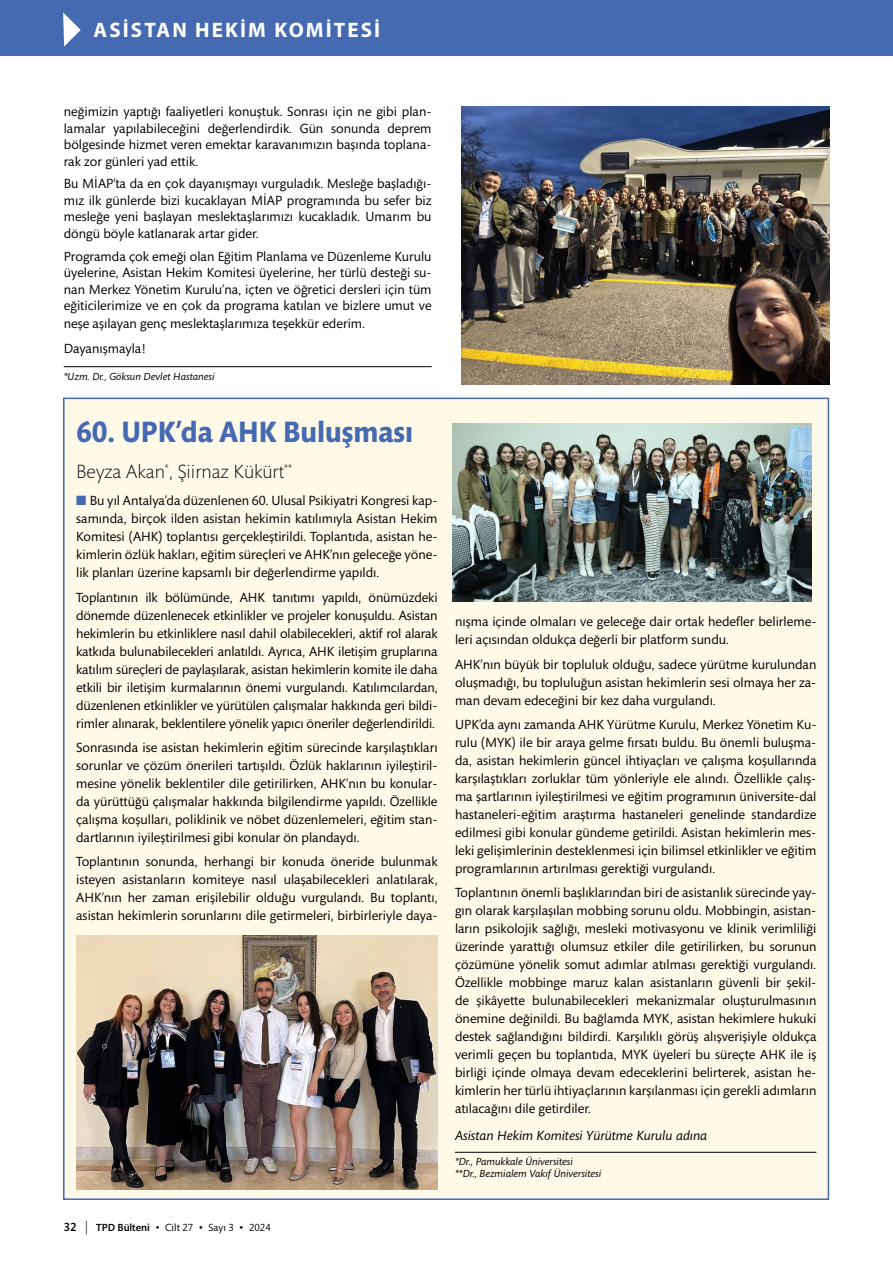
<style>
.page{position:relative;width:893px;height:1263px;background:#fff}
.page>*{position:absolute;margin:0;border:0;box-sizing:border-box;transform-origin:0 0}
.t1{font:700 30px "Mundo Sans Std";color:#456ab1;scale:.94 1}
.t2{font:italic 600 21px "Myriad Pro";letter-spacing:.01em;color:#fff}
.t3{font:700 21px "Myriad Pro";letter-spacing:.1em;color:#fff}
.t4{font:300 19.5px "Mundo Sans Std";color:#000}
.t5{font:13.5px/18px "Mundo Sans Std";color:#000;text-align:justify}
.t6{font:italic 13.5px "Mundo Sans Std";color:#000}
.t7{font:italic 10.5px/12px "Mundo Sans Std";color:#000}
.t8{font:10.5px "Mundo Sans Std";color:#000}
.s1{font-weight:700;font-style:normal}
.s2{color:#456ab1}
.s3{font-weight:500;font-size:12px}
.s4{font-family:"Copperplate";font-weight:300;font-size:13.5px}
.s5{font-weight:500}
.s6{font-size:13.5px}
</style>
<div class="page">
<div style="left:0;top:0;width:893px;height:55px;background:#456ab1"></div>
<svg style="left:63px;top:12px;width:18px;height:35px"></svg>
<div style="left:63px;top:398px;width:766px;height:802px;background:#fff9e8;border:2px solid #456ab1"></div>
<img style="left:461px;top:106px;width:368px;height:278px">
<img style="left:453px;top:423px;width:358px;height:178px">
<hr style="left:64px;top:366px;width:368px;height:1px;background:#000">
<hr style="left:455px;top:1152px;width:361px;height:1px;background:#000">
<img style="left:76px;top:935px;width:362px;height:254px">
<h2 class="t3" style="left:94px;top:16px;width:288px">ASİ T N HEKİM KOMİTESİ</h2>
<h2 class="t2" style="left:95px;top:17px;width:301px"><span class="s1">DOSYA |</span> İş Yerinde Ruh Sağlığı</h2>
<p class="t5" style="left:64px;top:104px;width:369px;line-height:16.5px">neğimizin yaptığı faaliyetleri konuştuk. Sonrası için ne gibi plan&shy;lamalar yapılabileceğini değerlendirdik. Gün sonunda deprem bölgesinde hizmet veren emektar karavanımızın başında toplana&shy;rak zor günleri yad ettik.</p>
<p class="t5" style="left:64px;top:176px;width:369px;line-height:16.5px">Bu MİAP’ta da en çok dayanışmayı vurguladık. Mesleğe başladığı&shy;mız ilk günlerde bizi kucaklayan MİAP programında bu sefer biz mesleğe yeni başlayan meslektaşlarımızı kucakladık. Umarım bu döngü böyle katlanarak artar gider.</p>
<p class="t5" style="left:64px;top:248px;width:369px;line-height:16.5px">Programda çok emeği olan Eğitim Planlama ve Düzenleme Kurulu üyelerine, Asistan Hekim Komitesi üyelerine, her türlü desteği su&shy;nan Merkez Yönetim Kurulu’na, içten ve öğretici dersleri için tüm eğiticilerimize ve en çok da programa katılan ve bizlere umut ve</p>
<p class="t5" style="left:64px;top:312px;width:303px;line-height:24.5px">neşe aşılayan genç meslektaşlarımıza teşekkür ederim.<br>Dayanışmayla!</p>
<p class="t7" style="left:64px;top:370px;width:152px">*Uzm. Dr., Göksun Devlet Hastanesi</p>
<h1 class="t1" style="left:76px;top:415px;width:360px">60. UPK’da AHK Buluşması</h1>
<h3 class="t4" style="left:76px;top:461px;width:218px">Beyza Akan<sup>*</sup>, Şiirnaz Kükürt<sup>**</sup></h3>
<p class="t5" style="left:76px;top:492px;width:363px"><span class="s2">■</span> Bu yıl Antalya’da düzenlenen 60. Ulusal Psikiyatri Kongresi kap&shy;samında, birçok ilden asistan hekimin katılımıyla Asistan Hekim Komitesi (AHK) toplantısı gerçekleştirildi. Toplantıda, asistan he&shy;kimlerin özlük hakları, eğitim süreçleri ve AHK’nın geleceğe yöne&shy;lik planları üzerine kapsamlı bir değerlendirme yapıldı.</p>
<p class="t5" style="left:76px;top:588px;width:363px">Toplantının ilk bölümünde, AHK tanıtımı yapıldı, önümüzdeki dönemde düzenlenecek etkinlikler ve projeler konuşuldu. Asistan hekimlerin bu etkinliklere nasıl dahil olabilecekleri, aktif rol alarak katkıda bulunabilecekleri anlatıldı. Ayrıca, AHK iletişim gruplarına katılım süreçleri de paylaşılarak, asistan hekimlerin komite ile daha etkili bir iletişim kurmalarının önemi vurgulandı. Katılımcılardan, düzenlenen etkinlikler ve yürütülen çalışmalar hakkında geri bildi&shy;rimler alınarak, beklentilere yönelik yapıcı öneriler değerlendirildi.</p>
<p class="t5" style="left:76px;top:739px;width:363px">Sonrasında ise asistan hekimlerin eğitim sürecinde karşılaştıkları sorunlar ve çözüm önerileri tartışıldı. Özlük haklarının iyileştiril&shy;mesine yönelik beklentiler dile getirilirken, AHK’nın bu konular&shy;da yürüttüğü çalışmalar hakkında bilgilendirme yapıldı. Özellikle çalışma koşulları, poliklinik ve nöbet düzenlemeleri, eğitim stan&shy;dartlarının iyileştirilmesi gibi konular ön plandaydı.</p>
<p class="t5" style="left:76px;top:853px;width:363px">Toplantının sonunda, herhangi bir konuda öneride bulunmak isteyen asistanların komiteye nasıl ulaşabilecekleri anlatılarak, AHK’nın her zaman erişilebilir olduğu vurgulandı. Bu toplantı, asistan hekimlerin sorunlarını dile getirmeleri, birbirleriyle daya-</p>
<p class="t8" style="left:64px;top:1222px;width:208px"><span class="s3">32</span> <span class="s4">|</span> <span class="s5">TPD Bülteni</span> <span class="s6">•</span> Cilt 27 <span class="s6">•</span> Sayı 3 <span class="s6">•</span> 2024</p>
<p class="t5" style="left:455px;top:613px;width:363px">nışma içinde olmaları ve geleceğe dair ortak hedefler belirleme&shy;leri açısından oldukça değerli bir platform sundu.</p>
<p class="t5" style="left:455px;top:655px;width:363px">AHK’nın büyük bir topluluk olduğu, sadece yürütme kurulundan oluşmadığı, bu topluluğun asistan hekimlerin sesi olmaya her za&shy;man devam edeceğini bir kez daha vurgulandı.</p>
<p class="t5" style="left:455px;top:716px;width:363px">UPK’da aynı zamanda AHK Yürütme Kurulu, Merkez Yönetim Ku&shy;rulu (MYK) ile bir araya gelme fırsatı buldu. Bu önemli buluşma&shy;da, asistan hekimlerin güncel ihtiyaçları ve çalışma koşullarında karşılaştıkları zorluklar tüm yönleriyle ele alındı. Özellikle çalış&shy;ma şartlarının iyileştirilmesi ve eğitim programının üniversite-dal hastaneleri-eğitim araştırma hastaneleri genelinde standardize edilmesi gibi konular gündeme getirildi. Asistan hekimlerin mes&shy;leki gelişimlerinin desteklenmesi için bilimsel etkinlikler ve eğitim programlarının artırılması gerektiği vurgulandı.</p>
<p class="t5" style="left:455px;top:884px;width:363px">Toplantının önemli başlıklarından biri de asistanlık sürecinde yay&shy;gın olarak karşılaşılan mobbing sorunu oldu. Mobbingin, asistan&shy;ların psikolojik sağlığı, mesleki motivasyonu ve klinik verimliliği üzerinde yarattığı olumsuz etkiler dile getirilirken, bu sorunun çözümüne yönelik somut adımlar atılması gerektiği vurgulandı.<br>Özellikle mobbinge maruz kalan asistanların güvenli bir şekil&shy;de şikâyette bulunabilecekleri mekanizmalar oluşturulmasının önemine değinildi. Bu bağlamda MYK, asistan hekimlere hukuki destek sağlandığını bildirdi. Karşılıklı görüş alışverişiyle oldukça verimli geçen bu toplantıda, MYK üyeleri bu süreçte AHK ile iş birliği içinde olmaya devam edeceklerini belirterek, asistan he&shy;kimlerin her türlü ihtiyaçlarının karşılanması için gerekli adımların atılacağını dile getirdiler.</p>
<p class="t6" style="left:455px;top:1128px;width:254px">Asistan Hekim Komitesi Yürütme Kurulu adına</p>
<p class="t7" style="left:455px;top:1156px;width:148px">*Dr., Pamukkale Üniversitesi<br>**Dr., Bezmialem Vakıf Üniversitesi</p>
</div>
